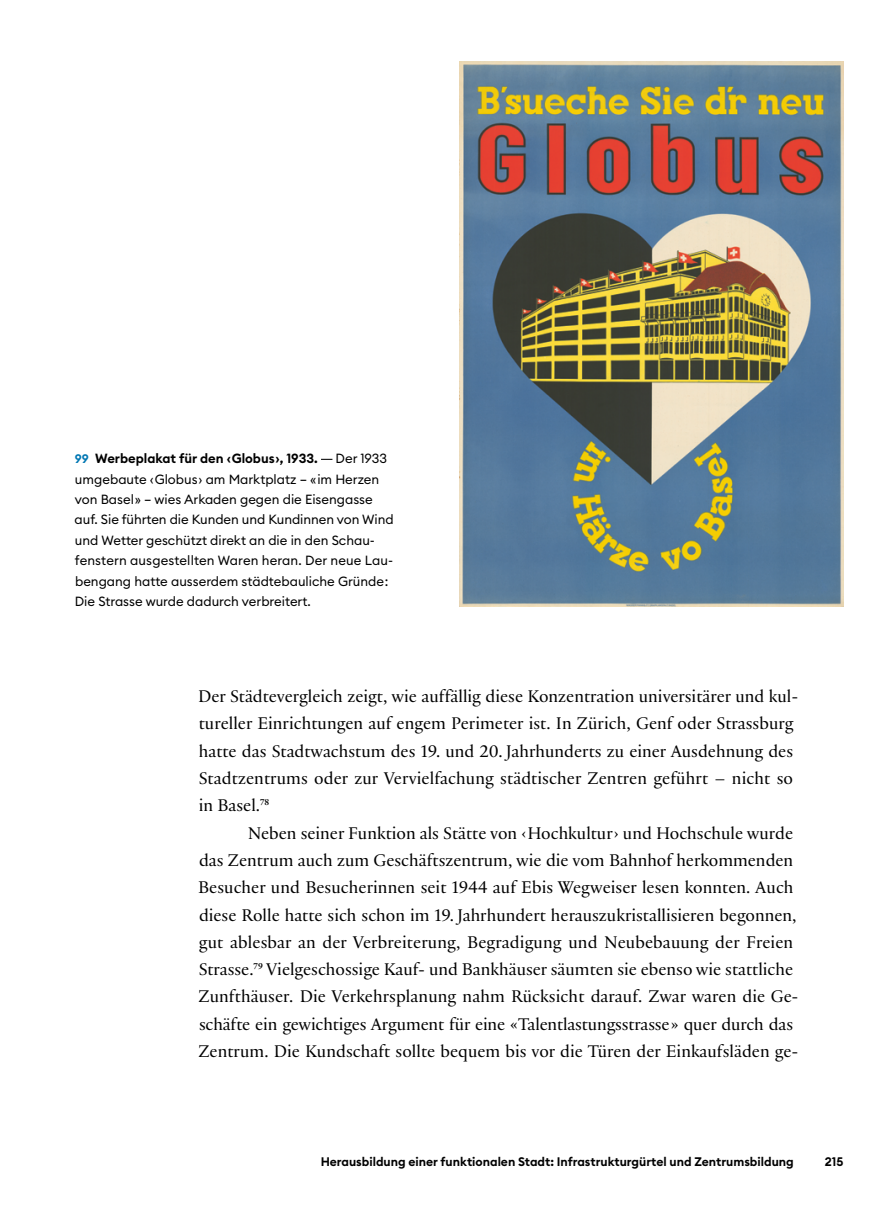
<style>
.page{position:relative;width:893px;height:1216px;background:#fff}
.page>*{position:absolute;margin:0;border:0;box-sizing:border-box;transform-origin:0 0}
.GT_mit_Einzug{font:18.2px/27.3px "Practice";color:#000}
.GT_ohne_Einzug{font:18.2px/27.3px "Practice";color:#000}
.Abb_Legende_fett{font:13.12px/20.5px "Euclid Circular B";color:#000}
.Abb_Legende_fett-2{font:600 13.12px "Euclid Circular B";color:#000}
.t1{font:600 12.25px "Euclid Circular B";color:#000}
.s1{font-size:12.25px;color:#0077b3}
</style>
<div class="page">
<img style="left:460px;top:61px;width:383px;height:545px">
<p class="Abb_Legende_fett-2" style="left:75px;top:450px;width:244px"><span class="s1">99</span> Werbeplakat für den ‹Globus›, 1933.</p>
<p class="Abb_Legende_fett" style="left:75px;top:448px;width:321px;text-indent:261px">Der 1933 umgebaute ‹Globus› am Marktplatz – «im Herzen von Basel» – wies Arkaden gegen die Eisengasse auf. Sie führten die Kunden und Kundinnen von Wind und Wetter geschützt direkt an die in den Schau&shy;fenstern ausgestellten Waren heran. Der neue Lau&shy;bengang hatte ausserdem städtebauliche Gründe:<br>Die Strasse wurde dadurch verbreitert.</p>
<p class="GT_ohne_Einzug" style="left:198px;top:682px;width:602px">Der Städtevergleich zeigt, wie auffällig diese Konzentration universitärer und kul&shy;tureller Einrichtungen auf engem Perimeter ist. In Zürich, Genf oder Strassburg hatte das Stadtwachstum des 19. und 20. Jahrhunderts zu einer Ausdehnung des Stadtzentrums oder zur Vervielfachung städtischer Zentren geführt – nicht so in Basel.<sup>78</sup></p>
<p class="GT_mit_Einzug" style="left:198px;top:818px;width:602px;text-indent:49px">Neben seiner Funktion als Stätte von ‹Hochkultur› und Hochschule wurde das Zentrum auch zum Geschäftszentrum, wie die vom Bahnhof herkommenden Besucher und Besucherinnen seit 1944 auf Ebis Wegweiser lesen konnten. Auch diese Rolle hatte sich schon im 19. Jahrhundert herauszukristallisieren begonnen, gut ablesbar an der Verbreiterung, Begradigung und Neubebauung der Freien Strasse.<sup>79</sup> Vielgeschossige Kauf- und Bankhäuser säumten sie ebenso wie stattliche Zunfthäuser. Die Verkehrsplanung nahm Rücksicht darauf. Zwar waren die Ge&shy;schäfte ein gewichtiges Argument für eine «Talentlastungsstrasse» quer durch das Zentrum. Die Kundschaft sollte bequem bis vor die Türen der Einkaufsläden ge-</p>
<p class="t1" style="left:321px;top:1153px;width:475px">Herausbildung einer funktionalen Stadt: Infrastrukturgürtel und Zentrumsbildung</p>
<p class="t1" style="left:825px;top:1153px;width:20px">215</p>
</div>
